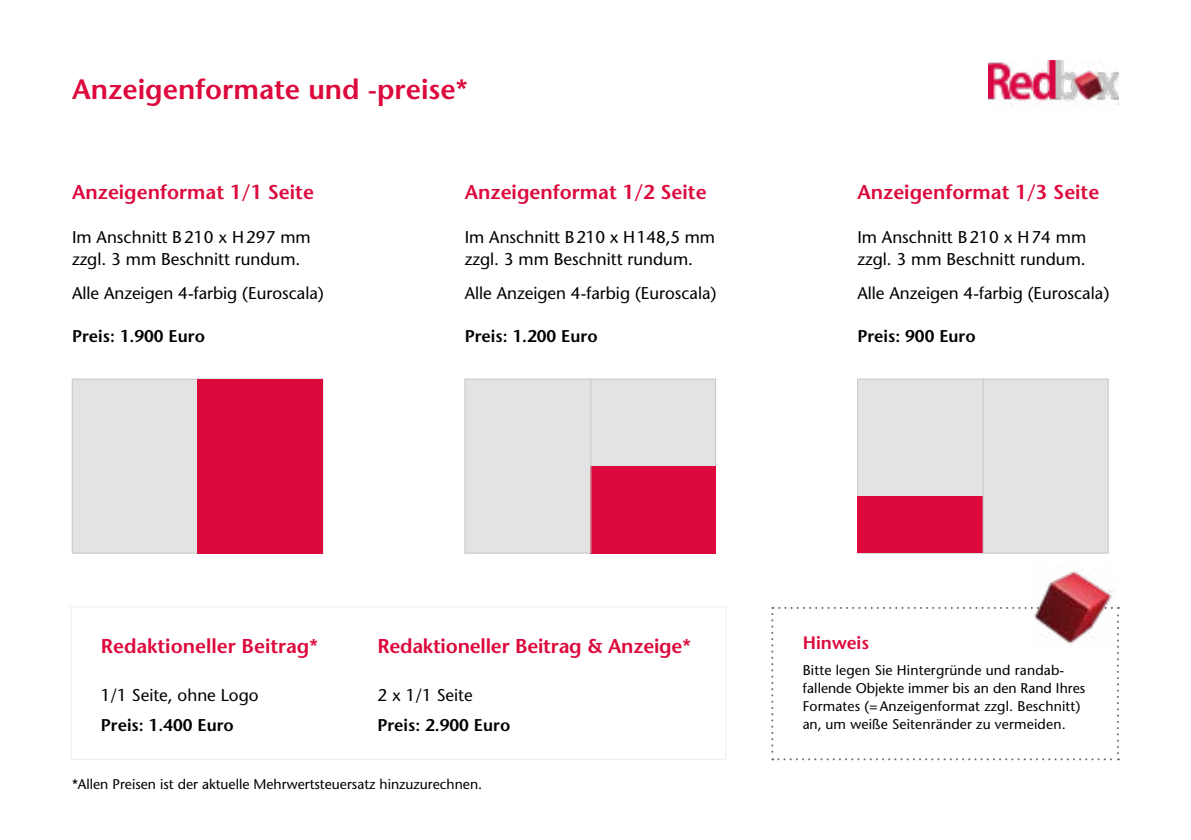
<style>
.page{position:relative;width:1191px;height:840px;background:#fff}
.page>*{position:absolute;margin:0;border:0;box-sizing:border-box;transform-origin:0 0}
.t1{font:600 28px "Stone Sans Std";color:#dd083b}
.t2{font:600 20px "Stone Sans Std";color:#dd083b}
.t3{font:600 18px "Stone Sans Std";color:#dd083b}
.t4{font:500 17px/22px "Stone Sans Std";color:#000}
.t5{font:600 17px "Stone Sans Std";color:#000}
.t6{font:500 14px/18px "Stone Sans Std";letter-spacing:.01em;color:#000}
</style>
<div class="page">
<div style="left:71px;top:606px;width:655px;height:153px;border:1px solid #ededed"></div>
<svg style="left:771px;top:607px;width:348px;height:152px"></svg>
<div style="left:72px;top:378px;width:251px;height:175px;background:#e3e3e3;border:1px solid #c6c6c6"></div>
<div style="left:197px;top:378px;width:126px;height:175px;background:#dd083b"></div>
<div style="left:465px;top:378px;width:251px;height:175px;background:#e3e3e3;border:1px solid #c6c6c6"></div>
<div style="left:590px;top:466px;width:126px;height:87px;background:#dd083b"></div>
<hr style="left:590px;top:378px;width:1px;height:175px;background:#c6c6c6">
<div style="left:857px;top:378px;width:251px;height:175px;background:#e3e3e3;border:1px solid #c6c6c6"></div>
<div style="left:857px;top:496px;width:126px;height:57px;background:#dd083b"></div>
<hr style="left:982px;top:378px;width:1px;height:175px;background:#c6c6c6">
<img style="left:1028px;top:571px;width:86px;height:76px">
<img style="left:988px;top:60px;width:131px;height:45px">
<h1 class="t1" style="left:72px;top:72px;width:397px">Anzeigenformate und -preise*</h1>
<p class="t2" style="left:72px;top:180px;width:243px">Anzeigenformat 1/1 Seite</p>
<p class="t4" style="left:72px;top:226px;width:240px">Im Anschnitt B210 x H297 mm zzgl. 3 mm Beschnitt rundum.</p>
<p class="t4" style="left:72px;top:281px;width:253px">Alle Anzeigen 4-farbig (Euroscala)</p>
<p class="t2" style="left:465px;top:180px;width:243px">Anzeigenformat 1/2 Seite</p>
<p class="t4" style="left:465px;top:226px;width:252px">Im Anschnitt B210 x H148,5 mm zzgl. 3 mm Beschnitt rundum.</p>
<p class="t4" style="left:465px;top:281px;width:253px">Alle Anzeigen 4-farbig (Euroscala)</p>
<p class="t2" style="left:857px;top:180px;width:243px">Anzeigenformat 1/3 Seite</p>
<p class="t4" style="left:857px;top:226px;width:230px">Im Anschnitt B210 x H74 mm zzgl. 3 mm Beschnitt rundum.</p>
<p class="t4" style="left:857px;top:281px;width:253px">Alle Anzeigen 4-farbig (Euroscala)</p>
<p class="t5" style="left:72px;top:326px;width:134px">Preis: 1.900 Euro</p>
<p class="t5" style="left:465px;top:326px;width:134px">Preis: 1.200 Euro</p>
<p class="t5" style="left:857px;top:326px;width:120px">Preis: 900 Euro</p>
<p class="t2" style="left:101px;top:633px;width:219px">Redaktioneller Beitrag*</p>
<p class="t3" style="left:802px;top:631px;width:68px">Hinweis</p>
<p class="t4" style="left:101px;top:683px;width:159px">1/1 Seite, ohne Logo</p>
<p class="t5" style="left:101px;top:714px;width:134px">Preis: 1.400 Euro</p>
<p class="t2" style="left:377px;top:633px;width:315px">Redaktioneller Beitrag &amp; Anzeige*</p>
<p class="t4" style="left:377px;top:683px;width:97px">2 x 1/1 Seite</p>
<p class="t5" style="left:377px;top:714px;width:134px">Preis: 2.900 Euro</p>
<p class="t6" style="left:802px;top:660px;width:284px">Bitte legen Sie Hintergründe und randab&shy;fallende Objekte immer bis an den Rand Ihres Formates (=Anzeigenformat zzgl. Beschnitt) an, um weiße Seitenränder zu vermeiden.</p>
<p class="t6" style="left:72px;top:774px;width:412px">*Allen Preisen ist der aktuelle Mehrwertsteuersatz hinzuzurechnen.</p>
</div>
